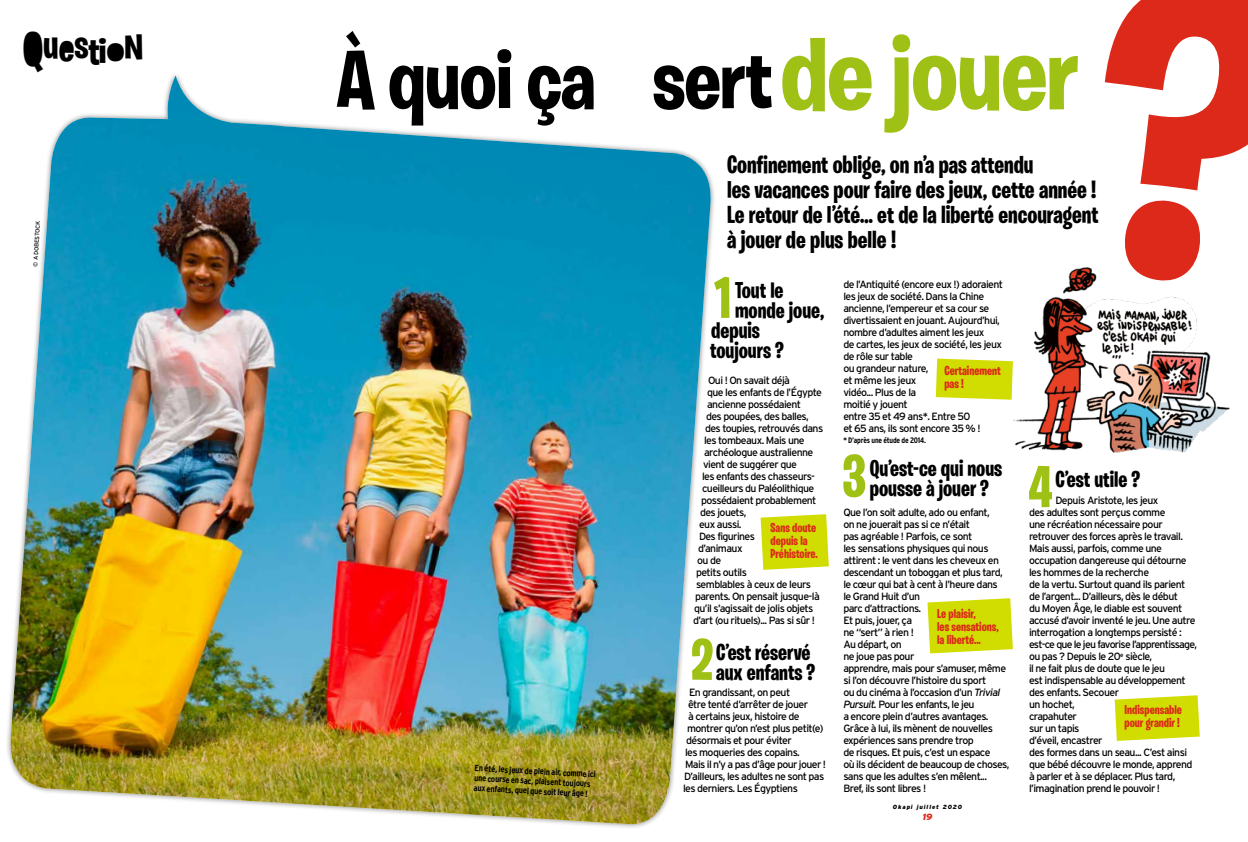
<style>
.page{position:relative;width:1248px;height:842px;background:#fff}
.page>*{position:absolute;margin:0;border:0;box-sizing:border-box;transform-origin:0 0}
.t1{font:700 82px "Burbank Big";letter-spacing:-.01em;color:#000;scale:.86 1}
.t2{font:700 58.8px "Burbank Big Condensed";color:#9fc014}
.t3{font:700 40.3px "Burbank Big Condensed";color:#000}
.t4{font:700 34.7px "Burbank Big";color:#000}
.t5{font:700 25px/25px "Burbank Big Condensed";color:#000}
.t6{font:700 23px/20px "Burbank Big Condensed";color:#000}
.t7{font:700 13px/13px "Burbank Big Condensed";color:#dc291a}
.t8{font:10.5px/12px "Interstate";letter-spacing:-.055em;color:#000}
.t9{font:700 9px/10px "Interstate Condensed";color:#000}
.t10{font:italic 900 9px "Interstate";color:#dc291a}
.t11{font:700 8px "Interstate Condensed";letter-spacing:-.025em;color:#000}
.t12{font:italic 900 6px "Interstate";letter-spacing:.15em;color:#000}
.t13{font:6px "Interstate";color:#000}
.s1{font-family:"Burbank Big Condensed";font-size:40.3px}
.s2{font-size:104px;color:#9fc014}
.s3{font-style:italic}
</style>
<div class="page">
<img style="left:8px;top:75px;width:705px;height:751px">
<svg style="left:1104px;top:0;width:143px;height:261px"></svg>
<svg style="left:760px;top:514px;width:68px;height:56px;background:#d5e019"></svg>
<svg style="left:927px;top:598px;width:85px;height:55px;background:#d5e019"></svg>
<svg style="left:935px;top:359px;width:69px;height:41px;background:#d4df14"></svg>
<svg style="left:1114px;top:695px;width:85px;height:46px;background:#d6e11f"></svg>
<img style="left:1004px;top:261px;width:226px;height:192px">
<svg style="left:111px;top:46px;width:9px;height:14px"></svg>
<svg style="left:27px;top:34px;width:14px;height:30px"></svg>
<svg style="left:64px;top:42px;width:7px;height:9px"></svg>
<h3 class="t3" style="left:43px;top:20px;width:17px">u</h3>
<h3 class="t4" style="left:74px;top:28px;width:71px"><span class="s1">st</span>ioN</h3>
<p class="t13" style="left:32px;top:266px;width:47px;rotate:-86deg">© ADOBESTOCK</p>
<h1 class="t1" style="left:336px;top:30px;width:864px">À quoi ça sert <span class="s2">de jouer</span></h1>
<p class="t9" style="left:475px;top:763px;width:123px;rotate:3deg">En été, les jeux de plein air, comme ici une course en sac, plaisent toujours aux enfants, quel que soit leur âge !</p>
<h3 class="t5" style="left:727px;top:152px;width:373px">Confinement oblige, on n’a pas attendu<br>les vacances pour faire des jeux, cette année !<br>Le retour de l’été… et de la liberté encouragent à jouer de plus belle !</h3>
<h2 class="t2" style="left:714px;top:262px;width:20px">1</h2>
<h3 class="t6" style="left:735px;top:280px;width:50px">Tout le</h3>
<h3 class="t6" style="left:735px;top:300px;width:91px">monde joue,</h3>
<h3 class="t6" style="left:711px;top:320px;width:50px">depuis</h3>
<h3 class="t6" style="left:710px;top:340px;width:75px">toujours ?</h3>
<p class="t8" style="left:708px;top:374px;width:83px">Oui ! On savait déjà</p>
<p class="t8" style="left:707px;top:386px;width:116px">que les enfants de l’Égypte</p>
<p class="t8" style="left:707px;top:398px;width:95px">ancienne possédaient</p>
<p class="t8" style="left:706px;top:410px;width:104px">des poupées, des balles,</p>
<p class="t8" style="left:705px;top:422px;width:120px">des toupies, retrouvés dans</p>
<p class="t8" style="left:704px;top:434px;width:102px">les tombeaux. Mais une</p>
<p class="t8" style="left:704px;top:446px;width:111px">archéologue australienne</p>
<p class="t8" style="left:703px;top:458px;width:95px">vient de suggérer que</p>
<p class="t8" style="left:702px;top:470px;width:114px">les enfants des chasseurs-</p>
<p class="t8" style="left:702px;top:482px;width:114px">cueilleurs du Paléolithique</p>
<p class="t8" style="left:701px;top:494px;width:117px">possédaient probablement</p>
<p class="t8" style="left:700px;top:506px;width:48px">des jouets,</p>
<p class="t8" style="left:699px;top:518px;width:44px">eux aussi.</p>
<p class="t8" style="left:699px;top:530px;width:57px">Des figurines</p>
<p class="t8" style="left:698px;top:542px;width:46px">d’animaux</p>
<p class="t8" style="left:697px;top:554px;width:26px">ou de</p>
<p class="t8" style="left:696px;top:566px;width:52px">petits outils</p>
<p class="t8" style="left:696px;top:578px;width:116px">semblables à ceux de leurs</p>
<p class="t8" style="left:695px;top:590px;width:126px">parents. On pensait jusque-là</p>
<p class="t8" style="left:694px;top:602px;width:121px">qu’il s’agissait de jolis objets</p>
<p class="t8" style="left:693px;top:614px;width:123px">d’art (ou rituels)... Pas si sûr !</p>
<h2 class="t2" style="left:691px;top:625px;width:24px">2</h2>
<h3 class="t6" style="left:716px;top:642px;width:101px">C’est réservé aux enfants ?</h3>
<p class="t8" style="left:689px;top:686px;width:103px">En grandissant, on peut</p>
<p class="t8" style="left:688px;top:698px;width:121px">être tenté d’arrêter de jouer</p>
<p class="t8" style="left:688px;top:710px;width:113px">à certains jeux, histoire de</p>
<p class="t8" style="left:687px;top:722px;width:138px">montrer qu’on n’est plus petit(e)</p>
<p class="t8" style="left:686px;top:734px;width:107px">désormais et pour éviter</p>
<p class="t8" style="left:685px;top:746px;width:116px">les moqueries des copains.</p>
<p class="t8" style="left:685px;top:758px;width:142px">Mais il n’y a pas d’âge pour jouer !</p>
<p class="t8" style="left:684px;top:770px;width:142px">D’ailleurs, les adultes ne sont pas</p>
<p class="t8" style="left:683px;top:782px;width:116px">les derniers. Les Égyptiens</p>
<p class="t7" style="left:770px;top:521px;width:49px">Sans doute depuis la<br>Préhistoire.</p>
<p class="t8" style="left:843px;top:278px;width:161px">de l’Antiquité (encore eux !) adoraient les jeux de société. Dans la Chine ancienne, l’empereur et sa cour se divertissaient en jouant. Aujourd’hui, nombre d’adultes aiment les jeux<br>de cartes, les jeux de société, les jeux de rôle sur table<br>ou grandeur nature,<br>et même les jeux<br>vidéo... Plus de la<br>moitié y jouent<br>entre 35 et 49 ans*. Entre 50<br>et 65 ans, ils sont encore 35 % !</p>
<p class="t11" style="left:843px;top:436px;width:84px">* D’après une étude de 2014.</p>
<h2 class="t2" style="left:842px;top:441px;width:24px">3</h2>
<h3 class="t6" style="left:869px;top:458px;width:134px">Qu’est-ce qui nous pousse à jouer ?</h3>
<p class="t8" style="left:843px;top:506px;width:167px">Que l’on soit adulte, ado ou enfant,<br>on ne jouerait pas si ce n’était<br>pas agréable ! Parfois, ce sont<br>les sensations physiques qui nous attirent : le vent dans les cheveux en descendant un toboggan et plus tard, le cœur qui bat à cent à l’heure dans<br>le Grand Huit d’un<br>parc d’attractions.<br>Et puis, jouer, ça<br>ne “sert” à rien !<br>Au départ, on<br>ne joue pas pour<br>apprendre, mais pour s’amuser, même si l’on découvre l’histoire du sport<br>ou du cinéma à l’occasion d’un <span class="s3">Trivial<br>Pursuit.</span> Pour les enfants, le jeu<br>a encore plein d’autres avantages.<br>Grâce à lui, ils mènent de nouvelles expériences sans prendre trop<br>de risques. Et puis, c’est un espace<br>où ils décident de beaucoup de choses, sans que les adultes s’en mêlent...<br>Bref, ils sont libres !</p>
<p class="t7" style="left:944px;top:364px;width:58px">Certainement pas !</p>
<p class="t7" style="left:937px;top:607px;width:63px">Le plaisir,<br>les sensations, la liberté...</p>
<p class="t12" style="left:892px;top:803px;width:71px">Okapi juillet 2020</p>
<p class="t10" style="left:922px;top:811px;width:11px">19</p>
<h2 class="t2" style="left:1028px;top:452px;width:25px">4</h2>
<h3 class="t6" style="left:1055px;top:469px;width:86px">C’est utile ?</h3>
<p class="t8" style="left:1028px;top:494px;width:169px;text-indent:26px">Depuis Aristote, les jeux<br>des adultes sont perçus comme<br>une récréation nécessaire pour retrouver des forces après le travail.<br>Mais aussi, parfois, comme une occupation dangereuse qui détourne les hommes de la recherche<br>de la vertu. Surtout quand ils parient de l’argent... D’ailleurs, dès le début<br>du Moyen Âge, le diable est souvent accusé d’avoir inventé le jeu. Une autre interrogation a longtemps persisté : est-ce que le jeu favorise l’apprentissage, ou pas ? Depuis le 20<sup>e</sup> siècle,<br>il ne fait plus de doute que le jeu<br>est indispensable au développement des enfants. Secouer<br>un hochet,<br>crapahuter<br>sur un tapis<br>d’éveil, encastrer<br>des formes dans un seau... C’est ainsi que bébé découvre le monde, apprend à parler et à se déplacer. Plus tard, l’imagination prend le pouvoir !</p>
<p class="t7" style="left:1124px;top:703px;width:59px">Indispensable pour grandir !</p>
</div>
